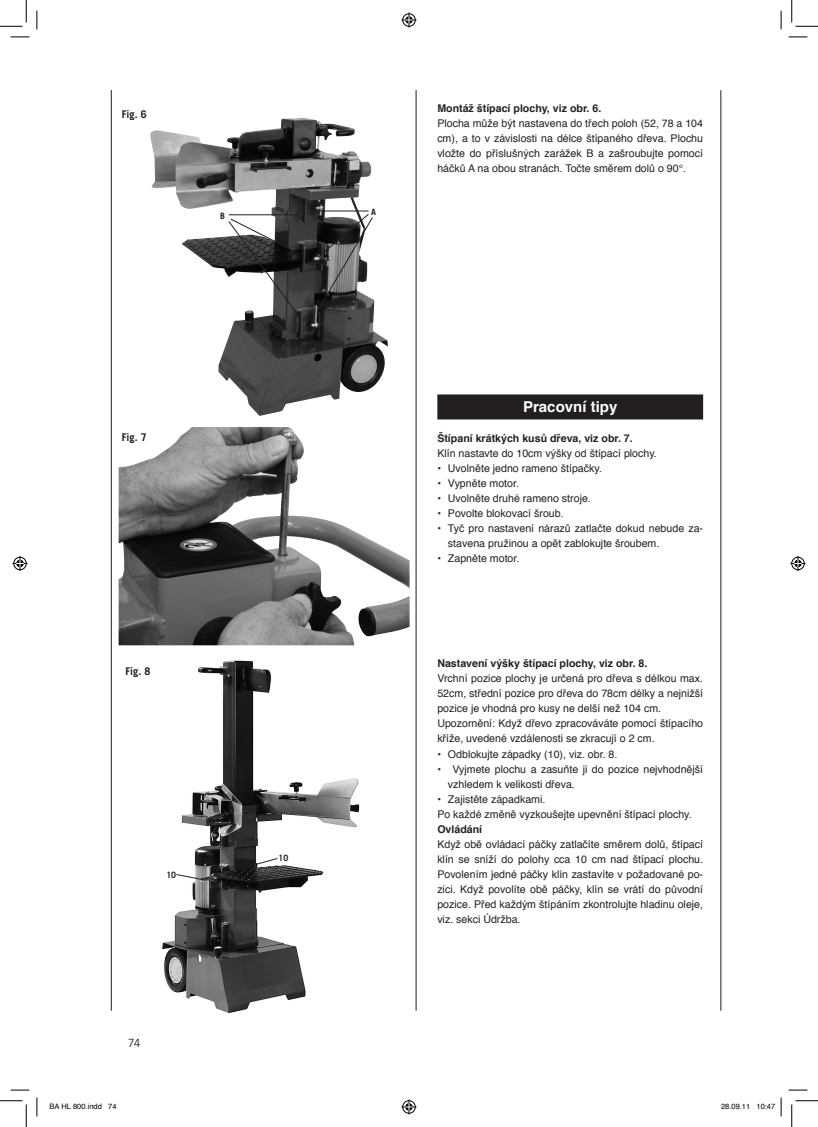
<style>
.page{position:relative;width:818px;height:1127px;background:#fff}
.page>*{position:absolute;margin:0;border:0;box-sizing:border-box;transform-origin:0 0}
.t1{font:700 15px "Helvetica";color:#fff}
.t2{font:11.25px "Trade Gothic";color:#231f20}
.t3{font:10.62px/15px "Helvetica";color:#231f20}
.t4{font:700 10.62px "Helvetica";color:#231f20}
.t5{font:700 10.62px "Trade Gothic";color:#231f20}
.t6{font:700 8.75px "Trade Gothic";color:#231f20}
.t7{font:7.5px "Helvetica";color:#000}
</style>
<div class="page">
<hr style="left:111px;top:90px;width:1px;height:920px;background:#231f20">
<hr style="left:416px;top:90px;width:1px;height:920px;background:#231f20">
<hr style="left:721px;top:90px;width:1px;height:920px;background:#231f20">
<div style="left:437px;top:394px;width:266px;height:25px;background:#231f20"></div>
<img style="left:162px;top:660px;width:198px;height:353px">
<svg style="left:176px;top:873px;width:30px;height:7px"></svg>
<svg style="left:256px;top:857px;width:22px;height:7px"></svg>
<img style="left:119px;top:427px;width:290px;height:218px">
<img style="left:150px;top:118px;width:238px;height:298px">
<hr style="left:320px;top:211px;width:48px;height:1px;background:#231f20">
<svg style="left:316px;top:214px;width:57px;height:99px"></svg>
<hr style="left:229px;top:214px;width:76px;height:1px;background:#231f20">
<svg style="left:228px;top:218px;width:74px;height:98px"></svg>
<svg style="left:11px;top:36px;width:18px;height:2px"></svg>
<svg style="left:788px;top:36px;width:19px;height:2px"></svg>
<svg style="left:11px;top:1089px;width:18px;height:1px"></svg>
<svg style="left:788px;top:1089px;width:19px;height:1px"></svg>
<svg style="left:36px;top:11px;width:2px;height:18px"></svg>
<svg style="left:36px;top:1097px;width:2px;height:18px"></svg>
<svg style="left:780px;top:11px;width:2px;height:18px"></svg>
<svg style="left:0;top:0;width:27px;height:27px"></svg>
<svg style="left:0;top:1100px;width:27px;height:26px"></svg>
<svg style="left:791px;top:0;width:27px;height:27px"></svg>
<svg style="left:791px;top:1100px;width:27px;height:26px"></svg>
<svg style="left:401px;top:13px;width:15px;height:15px"></svg>
<svg style="left:401px;top:1099px;width:15px;height:15px"></svg>
<svg style="left:13px;top:556px;width:15px;height:15px"></svg>
<svg style="left:790px;top:556px;width:15px;height:15px"></svg>
<svg style="left:780px;top:1097px;width:2px;height:18px"></svg>
<p class="t5" style="left:122px;top:107px;width:26px">Fig. 6</p>
<p class="t6" style="left:220px;top:211px;width:6px">B</p>
<p class="t5" style="left:122px;top:430px;width:26px">Fig. 7</p>
<p class="t5" style="left:125px;top:664px;width:26px">Fig. 8</p>
<p class="t6" style="left:166px;top:868px;width:11px">10</p>
<p class="t2" style="left:128px;top:1035px;width:14px">74</p>
<p class="t6" style="left:278px;top:851px;width:11px">10</p>
<p class="t6" style="left:371px;top:206px;width:6px">A</p>
<p class="t4" style="left:437px;top:100px;width:165px">Montáž štípací plochy, viz obr. 6.</p>
<p class="t3" style="left:437px;top:116px;width:267px;text-align:justify">Plocha může být nastavena do třech poloh (52, 78 a 104 cm), a to v závislosti na délce štípaného dřeva. Plochu vložte do příslušných zarážek B a zašroubujte pomocí háčků A na obou stranách. Točte směrem dolů o 90°.</p>
<h1 class="t1" style="left:523px;top:394px;width:96px">Pracovní tipy</h1>
<p class="t4" style="left:437px;top:430px;width:197px">Štípaní krátkých kusů dřeva, viz obr. 7.</p>
<p class="t3" style="left:437px;top:446px;width:221px">Klín nastavte do 10cm výšky od štípací plochy.</p>
<p class="t3" style="left:437px;top:461px;width:166px">• Uvolněte jedno rameno štípačky.</p>
<p class="t3" style="left:437px;top:476px;width:83px">• Vypněte motor.</p>
<p class="t3" style="left:437px;top:491px;width:155px">• Uvolněte druhé rameno stroje.</p>
<p class="t3" style="left:437px;top:506px;width:128px">• Povolte blokovací šroub.</p>
<p class="t3" style="left:448px;top:521px;width:257px;text-indent:-11px">• Tyč pro nastavení nárazů zatlačte dokud nebude za&shy;stavena pružinou a opět zablokujte šroubem.</p>
<p class="t3" style="left:437px;top:551px;width:84px">• Zapněte motor.</p>
<p class="t4" style="left:437px;top:655px;width:212px">Nastavení výšky štípací plochy, viz obr. 8.</p>
<p class="t3" style="left:437px;top:671px;width:267px">Vrchní pozice plochy je určená pro dřeva s délkou max.<br>52cm, střední pozice pro dřeva do 78cm délky a nejnižší pozice je vhodná pro kusy ne delší než 104 cm.<br>Upozornění: Když dřevo zpracováváte pomocí štípacího kříže, uvedené vzdálenosti se zkracují o 2 cm.</p>
<p class="t3" style="left:437px;top:746px;width:182px">• Odblokujte západky (10), viz. obr. 8.</p>
<p class="t3" style="left:448px;top:761px;width:257px;text-indent:-11px">• Vyjmete plochu a zasuňte ji do pozice nejvhodnější vzhledem k velikosti dřeva.</p>
<p class="t3" style="left:437px;top:791px;width:256px">• Zajistěte západkami.<br>Po každé změně vyzkoušejte upevnění štípací plochy.</p>
<p class="t4" style="left:437px;top:820px;width:46px">Ovládání</p>
<p class="t3" style="left:437px;top:836px;width:267px;text-align:justify">Když obě ovládací páčky zatlačíte směrem dolů, štípací klín se sníží do polohy cca 10 cm nad štípací plochu.<br>Povolením jedné páčky klín zastavíte v požadované po&shy;zici. Když povolíte obě páčky, klín se vrátí do původní pozice. Před každým štípáním zkontrolujte hladinu oleje, viz. sekci Údržba.</p>
<p class="t7" style="left:49px;top:1100px;width:69px">BA HL 800.indd 74</p>
<p class="t7" style="left:721px;top:1100px;width:56px">28.09.11 10:47</p>
</div>
